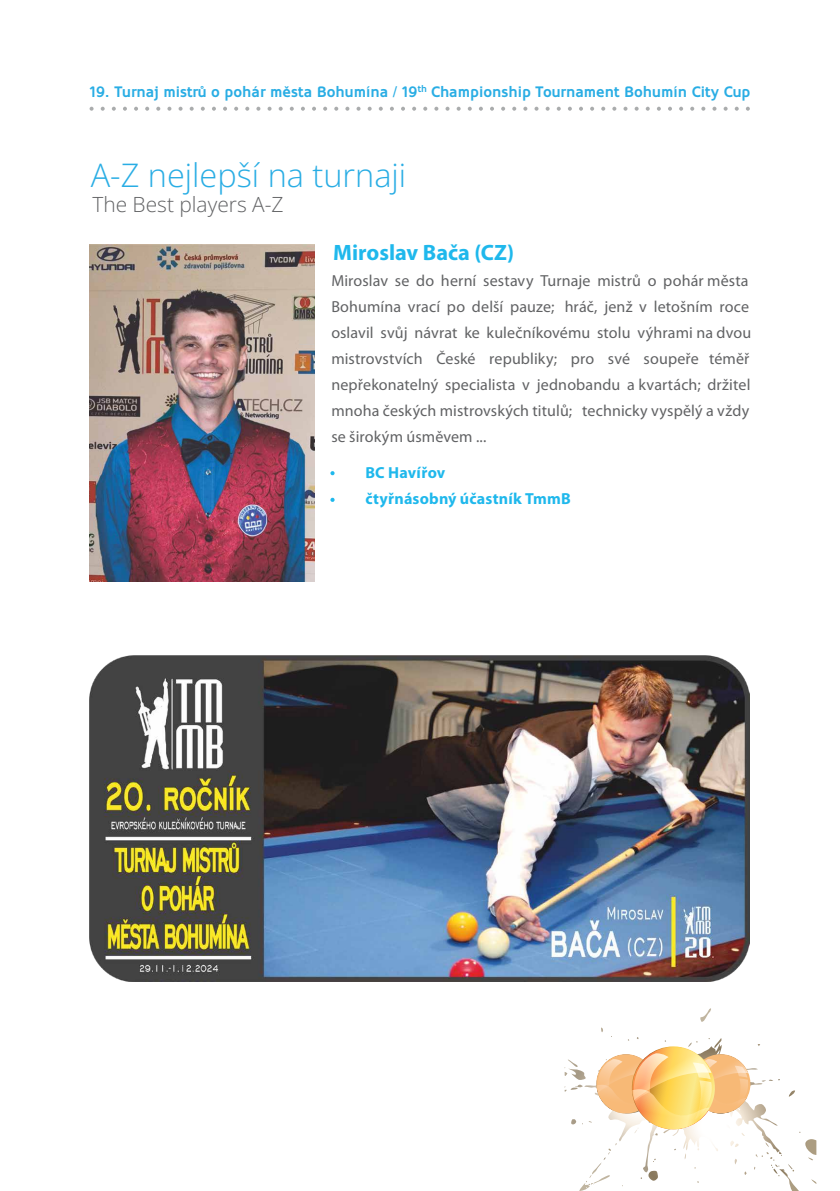
<style>
.page{position:relative;width:840px;height:1191px;background:#fff}
.page>*{position:absolute;margin:0;border:0;box-sizing:border-box;transform-origin:0 0}
.t1{font:300 32.4px "Open Sans";color:#29ade4}
.t2{font:700 22.2px "Myriad Pro";color:#1fb8ec}
.t3{font:300 21px "Open Sans";color:#616264}
.t4{font:16px/26px "Myriad Pro";letter-spacing:.005em;color:#616264}
.t5{font:700 16px/26.4px "Myriad Pro";letter-spacing:.015em;color:#1fb8ec}
.t6{font:700 15px "Oblik";color:#29ade4}
.t7{font:700 9.6px "Oblik";color:#29ade4}
</style>
<div class="page">
<img style="left:90px;top:656px;width:659px;height:325px">
<svg style="left:330px;top:471px;width:4px;height:4px"></svg>
<svg style="left:330px;top:498px;width:4px;height:4px"></svg>
<svg style="left:89px;top:107px;width:4px;height:4px"></svg>
<svg style="left:101px;top:107px;width:4px;height:4px"></svg>
<svg style="left:112px;top:107px;width:4px;height:4px"></svg>
<svg style="left:123px;top:107px;width:4px;height:4px"></svg>
<svg style="left:134px;top:107px;width:4px;height:4px"></svg>
<svg style="left:145px;top:107px;width:4px;height:4px"></svg>
<svg style="left:156px;top:107px;width:4px;height:4px"></svg>
<svg style="left:167px;top:107px;width:4px;height:4px"></svg>
<svg style="left:178px;top:107px;width:4px;height:4px"></svg>
<svg style="left:189px;top:107px;width:4px;height:4px"></svg>
<svg style="left:201px;top:107px;width:4px;height:4px"></svg>
<svg style="left:212px;top:107px;width:4px;height:4px"></svg>
<svg style="left:223px;top:107px;width:4px;height:4px"></svg>
<svg style="left:234px;top:107px;width:4px;height:4px"></svg>
<svg style="left:245px;top:107px;width:4px;height:4px"></svg>
<svg style="left:256px;top:107px;width:4px;height:4px"></svg>
<svg style="left:267px;top:107px;width:4px;height:4px"></svg>
<svg style="left:278px;top:107px;width:4px;height:4px"></svg>
<svg style="left:289px;top:107px;width:4px;height:4px"></svg>
<svg style="left:301px;top:107px;width:4px;height:4px"></svg>
<svg style="left:312px;top:107px;width:4px;height:4px"></svg>
<svg style="left:323px;top:107px;width:4px;height:4px"></svg>
<svg style="left:334px;top:107px;width:4px;height:4px"></svg>
<svg style="left:345px;top:107px;width:4px;height:4px"></svg>
<svg style="left:356px;top:107px;width:4px;height:4px"></svg>
<svg style="left:367px;top:107px;width:4px;height:4px"></svg>
<svg style="left:378px;top:107px;width:4px;height:4px"></svg>
<svg style="left:390px;top:107px;width:3px;height:4px"></svg>
<svg style="left:401px;top:107px;width:4px;height:4px"></svg>
<svg style="left:412px;top:107px;width:4px;height:4px"></svg>
<svg style="left:423px;top:107px;width:4px;height:4px"></svg>
<svg style="left:434px;top:107px;width:4px;height:4px"></svg>
<svg style="left:445px;top:107px;width:4px;height:4px"></svg>
<svg style="left:456px;top:107px;width:4px;height:4px"></svg>
<svg style="left:467px;top:107px;width:4px;height:4px"></svg>
<svg style="left:479px;top:107px;width:3px;height:4px"></svg>
<svg style="left:501px;top:107px;width:4px;height:4px"></svg>
<svg style="left:512px;top:107px;width:4px;height:4px"></svg>
<svg style="left:523px;top:107px;width:4px;height:4px"></svg>
<svg style="left:534px;top:107px;width:4px;height:4px"></svg>
<svg style="left:545px;top:107px;width:4px;height:4px"></svg>
<svg style="left:556px;top:107px;width:4px;height:4px"></svg>
<svg style="left:568px;top:107px;width:3px;height:4px"></svg>
<svg style="left:601px;top:107px;width:4px;height:4px"></svg>
<svg style="left:612px;top:107px;width:4px;height:4px"></svg>
<svg style="left:623px;top:107px;width:4px;height:4px"></svg>
<svg style="left:634px;top:107px;width:4px;height:4px"></svg>
<svg style="left:645px;top:107px;width:4px;height:4px"></svg>
<svg style="left:657px;top:107px;width:3px;height:4px"></svg>
<svg style="left:701px;top:107px;width:4px;height:4px"></svg>
<svg style="left:712px;top:107px;width:4px;height:4px"></svg>
<svg style="left:723px;top:107px;width:4px;height:4px"></svg>
<svg style="left:734px;top:107px;width:4px;height:4px"></svg>
<svg style="left:746px;top:107px;width:3px;height:4px"></svg>
<img style="left:90px;top:244px;width:224px;height:337px">
<svg style="left:567px;top:1008px;width:185px;height:143px"></svg>
<p class="t7" style="left:417px;top:83px;width:11px">th</p>
<p class="t6" style="left:89px;top:83px;width:662px">19. Turnaj mistrů o pohár města Bohumína / 19 Championship Tournament Bohumín City Cup</p>
<h1 class="t1" style="left:91px;top:153px;width:317px">A-Z nejlepší na turnaji</h1>
<h3 class="t3" style="left:92px;top:190px;width:192px">The Best players A-Z</h3>
<h2 class="t2" style="left:333px;top:238px;width:182px">Miroslav Bača (CZ)</h2>
<p class="t4" style="left:331px;top:268px;width:421px">Miroslav se do herní sestavy Turnaje mistrů o pohár města Bohumína vrací po delší pauze; hráč, jenž v letošním roce oslavil svůj návrat ke kulečníkovému stolu výhrami na dvou mistrovstvích České republiky; pro své soupeře téměř nepřekonatelný specialista v jednobandu a kvartách; držitel mnoha českých mistrovských titulů; technicky vyspělý a vždy se širokým úsměvem ...</p>
<p class="t5" style="left:365px;top:459px;width:207px">BC Havířov<br>čtyřnásobný účastník TmmB</p>
</div>
